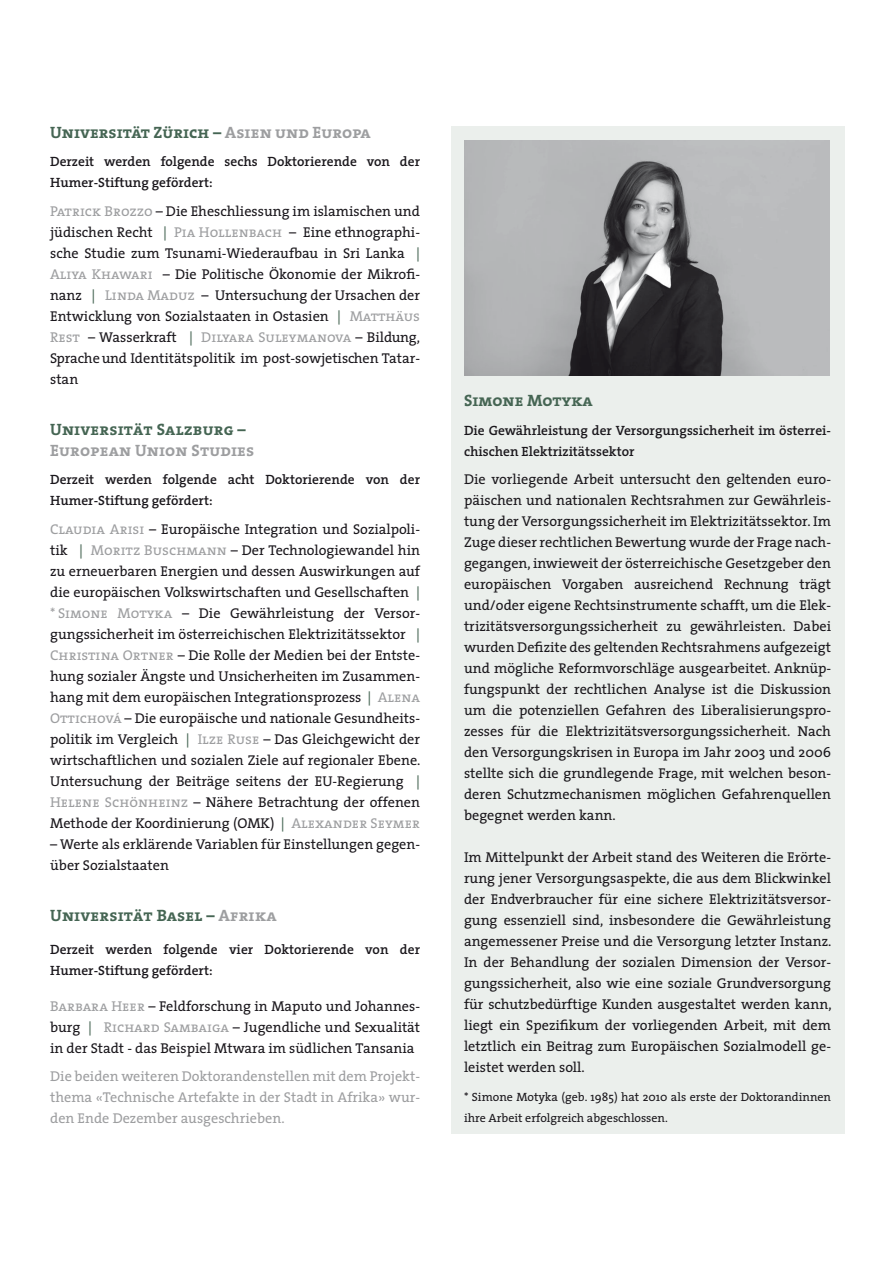
<style>
.page{position:relative;width:893px;height:1263px;background:#fff}
.page>*{position:absolute;margin:0;border:0;box-sizing:border-box;transform-origin:0 0}
.t1{font:16.5px/21px "The Serif Bold Caps";letter-spacing:.01em;color:#456553}
.t2{font:14.25px/21px "The Serif";color:#1a171c;text-align:justify}
.t3{font:14.25px/21px "The Serif";color:#9d9ea0;text-align:justify}
.t4{font:600 13.5px/21px "The Serif";color:#1a171c}
.t5{font:12px/21px "The Serif";color:#1a171c}
.s1{color:#9d9ea0}
.s2{font-family:"The Serif Caps";color:#9d9ea0}
.s3{color:#456553}
</style>
<div class="page">
<div style="left:451px;top:127px;width:394px;height:1007px;background:#ebefec"></div>
<img style="left:464px;top:141px;width:366px;height:235px">
<p class="t1" style="left:50px;top:121px;width:322px">Universität Zürich – <span class="s1">Asien und Europa</span></p>
<p class="t4" style="left:50px;top:151px;width:371px">Derzeit werden folgende sechs Doktorierende von der<br>Humer-Stiftung gefördert:</p>
<p class="t2" style="left:50px;top:200px;width:371px"><span class="s2">Patrick Brozzo</span> – Die Eheschliessung im islamischen und jüdischen Recht <span class="s3">|</span> <span class="s2">Pia Hollenbach</span> – Eine ethnographi&shy;sche Studie zum Tsunami-Wiederaufbau in Sri Lanka <span class="s3">| </span><span class="s2">Aliya Khawari</span> – Die Politische Ökonomie der Mikrofi&shy;nanz <span class="s3">|</span> <span class="s2">Linda Maduz</span> – Untersuchung der Ursachen der Entwicklung von Sozialstaaten in Ostasien <span class="s3">|</span> <span class="s2">Matthäus Rest</span> – Wasserkraft <span class="s3">|</span> <span class="s2">Dilyara Suleymanova</span> – Bildung, Sprache und Identitätspolitik im post-sowjetischen Tatar&shy;stan</p>
<p class="t1" style="left:50px;top:418px;width:206px">Universität Salzburg –<br><span class="s1">European Union Studies</span></p>
<p class="t4" style="left:50px;top:469px;width:371px">Derzeit werden folgende acht Doktorierende von der<br>Humer-Stiftung gefördert:</p>
<p class="t2" style="left:50px;top:518px;width:372px"><span class="s2">Claudia Arisi</span> – Europäische Integration und Sozialpoli&shy;tik <span class="s3">|</span> <span class="s2">Moritz Buschmann</span> – Der Technologiewandel hin zu erneuerbaren Energien und dessen Auswirkungen auf die europäischen Volkswirtschaften und Gesellschaften <span class="s3">| </span><span class="s2">* Simone Motyka</span> – Die Gewährleistung der Versor&shy;gungssicherheit im österreichischen Elektrizitätssektor <span class="s3">| </span><span class="s2">Christina Ortner</span> – Die Rolle der Medien bei der Entste&shy;hung sozialer Ängste und Unsicherheiten im Zusammen&shy;hang mit dem europäischen Integrationsprozess <span class="s3">|</span> <span class="s2">Alena Ottichová</span> – Die europäische und nationale Gesundheits&shy;politik im Vergleich <span class="s3">|</span> <span class="s2">Ilze Ruse</span> – Das Gleichgewicht der wirtschaftlichen und sozialen Ziele auf regionaler Ebene.<br>Untersuchung der Beiträge seitens der EU-Regierung <span class="s3">| </span><span class="s2">Helene Schönheinz</span> – Nähere Betrachtung der offenen Methode der Koordinierung (OMK) <span class="s3">|</span> <span class="s2">Alexander Seymer</span></p>
<p class="t2" style="left:50px;top:833px;width:371px">– Werte als erklärende Variablen für Einstellungen gegen&shy;über Sozialstaaten</p>
<p class="t1" style="left:50px;top:904px;width:228px">Universität Basel – <span class="s1">Afrika</span></p>
<p class="t4" style="left:50px;top:938px;width:371px">Derzeit werden folgende vier Doktorierende von der<br>Humer-Stiftung gefördert:</p>
<p class="t2" style="left:50px;top:995px;width:371px"><span class="s2">Barbara Heer</span> – Feldforschung in Maputo und Johannes&shy;burg <span class="s3">|</span> <span class="s2">Richard Sambaiga</span> – Jugendliche und Sexualität in der Stadt - das Beispiel Mtwara im südlichen Tansania</p>
<p class="t3" style="left:50px;top:1066px;width:371px">Die beiden weiteren Doktorandenstellen mit dem Projekt&shy;thema «Technische Artefakte in der Stadt in Afrika» wur&shy;den Ende Dezember ausgeschrieben.</p>
<p class="t1" style="left:464px;top:390px;width:130px">Simone Motyka</p>
<p class="t4" style="left:464px;top:419px;width:369px">Die Gewährleistung der Versorgungssicherheit im österrei&shy;chischen Elektrizitätssektor</p>
<p class="t2" style="left:464px;top:468px;width:369px">Die vorliegende Arbeit untersucht den geltenden euro&shy;päischen und nationalen Rechtsrahmen zur Gewährleis&shy;tung der Versorgungssicherheit im Elektrizitätssektor. Im Zuge dieser rechtlichen Bewertung wurde der Frage nach&shy;gegangen, inwieweit der österreichische Gesetzgeber den europäischen Vorgaben ausreichend Rechnung trägt und/oder eigene Rechtsinstrumente schafft, um die Elek&shy;trizitätsversorgungssicherheit zu gewährleisten. Dabei wurden Defizite des geltenden Rechtsrahmens aufgezeigt und mögliche Reformvorschläge ausgearbeitet. Anknüp&shy;fungspunkt der rechtlichen Analyse ist die Diskussion um die potenziellen Gefahren des Liberalisierungspro&shy;zesses für die Elektrizitätsversorgungssicherheit. Nach den Versorgungskrisen in Europa im Jahr 2003 und 2006 stellte sich die grundlegende Frage, mit welchen beson&shy;deren Schutzmechanismen möglichen Gefahrenquellen begegnet werden kann.</p>
<p class="t2" style="left:464px;top:846px;width:369px">Im Mittelpunkt der Arbeit stand des Weiteren die Erörte&shy;rung jener Versorgungsaspekte, die aus dem Blickwinkel der Endverbraucher für eine sichere Elektrizitätsversor&shy;gung essenziell sind, insbesondere die Gewährleistung angemessener Preise und die Versorgung letzter Instanz.<br>In der Behandlung der sozialen Dimension der Versor&shy;gungssicherheit, also wie eine soziale Grundversorgung für schutzbedürftige Kunden ausgestaltet werden kann, liegt ein Spezifikum der vorliegenden Arbeit, mit dem letztlich ein Beitrag zum Europäischen Sozialmodell ge&shy;leistet werden soll.</p>
<p class="t5" style="left:464px;top:1086px;width:369px">* Simone Motyka (geb. 1985) hat 2010 als erste der Doktorandinnen ihre Arbeit erfolgreich abgeschlossen.</p>
</div>
